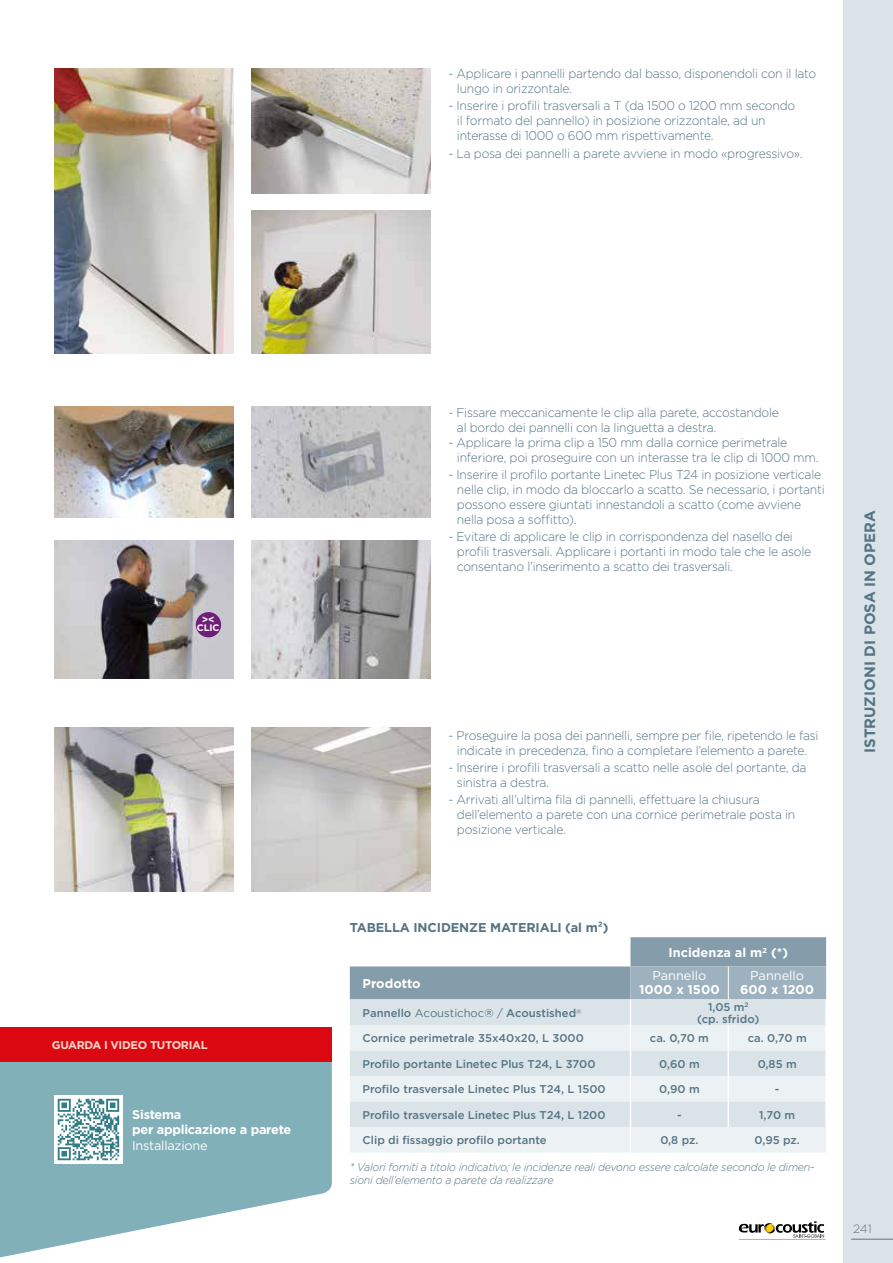
<style>
.page{position:relative;width:893px;height:1263px;background:#fff}
.page>*{position:absolute;margin:0;border:0;box-sizing:border-box;transform-origin:0 0}
.t1{font:700 15px "Gotham";color:#567483}
.t2{font:300 12.75px/15px "Gotham";letter-spacing:-.02em;color:#567483;scale:.95 1}
.t3{font:700 12.75px/15.8px "Gotham";letter-spacing:-.015em;color:#fff}
.t4{font:700 12.75px "Gotham";letter-spacing:-.01em;color:#567483}
.t5{font:12.75px "Gotham";letter-spacing:-.01em;color:#fff}
.t6{font:300 12px "Gotham";color:#6d7173}
.t7{font:500 11.25px/12px "Gotham";color:#567483;text-align:center}
.t8{font:italic 300 11.25px/12.8px "Gotham";letter-spacing:-.02em;color:#567483;scale:.95 1}
.t9{font:700 11.25px "Gotham";letter-spacing:-.03em;color:#fad8c9}
.t10{font:700 10.2px "Gotham";color:#fff}
.t11{font:700 9.45px "Gotham";color:#fff}
.s1{font-weight:400}
</style>
<div class="page">
<div style="left:843px;top:0;width:50px;height:1263px;background:#dae3e8"></div>
<hr style="left:851px;top:1239px;width:42px;height:1px;background:#6d7173">
<hr style="left:739px;top:1239px;width:86px;height:1px;background:#646363">
<svg style="left:739px;top:1221px;width:85px;height:17px"></svg>
<svg style="left:0;top:1061px;width:332px;height:196px;fill:#82b0b9"></svg>
<div style="left:0;top:1027px;width:332px;height:34px;background:#db0812"></div>
<img style="left:54px;top:68px;width:179px;height:286px">
<img style="left:251px;top:68px;width:179px;height:126px">
<img style="left:251px;top:211px;width:179px;height:143px">
<img style="left:54px;top:407px;width:179px;height:110px">
<img style="left:251px;top:407px;width:179px;height:110px">
<img style="left:54px;top:541px;width:179px;height:138px">
<img style="left:252px;top:541px;width:178px;height:138px">
<img style="left:54px;top:728px;width:179px;height:164px">
<img style="left:251px;top:728px;width:179px;height:164px">
<svg style="left:350px;top:937px;width:476px;height:215px;background:#d3dde2"></svg>
<hr style="left:825px;top:1101px;width:2px;height:26px;background:#fff">
<hr style="left:728px;top:966px;width:1px;height:33px;background:#fff">
<div style="left:54px;top:1095px;width:69px;height:69px;background:linear-gradient(to right,#fff,#fff)"></div>
<svg style="left:58px;top:1099px;width:61px;height:61px"></svg>
<div style="left:196px;top:612px;width:25px;height:25px;background:#711e79;border-radius:50%"></div>
<p class="t2" style="left:457px;top:66px;width:380px;text-indent:-9px">- Applicare i pannelli partendo dal basso, disponendoli con il lato lungo in orizzontale.</p>
<p class="t2" style="left:457px;top:98px;width:357px;text-indent:-9px">- Inserire i profili trasversali a T (da 1500 o 1200 mm secondo il formato del pannello) in posizione orizzontale, ad un interasse di 1000 o 600 mm rispettivamente.</p>
<p class="t2" style="left:448px;top:145px;width:374px">- La posa dei pannelli a parete avviene in modo «progressivo».</p>
<p class="t10" style="left:202px;top:612px;width:14px">&gt;&lt;</p>
<p class="t11" style="left:197px;top:622px;width:24px">CLIC</p>
<p class="t9" style="left:52px;top:1037px;width:157px">GUARDA I VIDEO TUTORIAL</p>
<p class="t3" style="left:132px;top:1106px;width:161px">Sistema<br>per applicazione a parete</p>
<p class="t5" style="left:132px;top:1137px;width:77px">Installazione</p>
<p class="t2" style="left:457px;top:405px;width:340px;text-indent:-9px">- Fissare meccanicamente le clip alla parete, accostandole al bordo dei pannelli con la linguetta a destra.</p>
<p class="t2" style="left:457px;top:435px;width:382px;text-indent:-9px">- Applicare la prima clip a 150 mm dalla cornice perimetrale inferiore, poi proseguire con un interasse tra le clip di 1000 mm.</p>
<p class="t2" style="left:457px;top:467px;width:389px;text-indent:-9px">- Inserire il profilo portante Linetec Plus T24 in posizione verticale nelle clip, in modo da bloccarlo a scatto. Se necessario, i portanti possono essere giuntati innestandoli a scatto (come avviene nella posa a soffitto).</p>
<p class="t2" style="left:457px;top:529px;width:374px;text-indent:-9px">- Evitare di applicare le clip in corrispondenza del nasello dei profili trasversali. Applicare i portanti in modo tale che le asole consentano l’inserimento a scatto dei trasversali.</p>
<p class="t2" style="left:448px;top:727px;width:391px;text-align:center">- Proseguire la posa dei pannelli, sempre per file, ripetendo le fasi indicate in precedenza, fino a completare l’elemento a parete.</p>
<p class="t2" style="left:457px;top:759px;width:369px;text-indent:-9px">- Inserire i profili trasversali a scatto nelle asole del portante, da sinistra a destra.</p>
<p class="t2" style="left:457px;top:791px;width:358px;text-indent:-9px">- Arrivati all’ultima fila di pannelli, effettuare la chiusura dell’elemento a parete con una cornice perimetrale posta in posizione verticale.</p>
<p class="t1" style="left:860px;top:753px;width:244px;rotate:-90deg">ISTRUZIONI DI POSA IN OPERA</p>
<p class="t4" style="left:350px;top:919px;width:260px">TABELLA INCIDENZE MATERIALI (al m²)</p>
<p class="t3" style="left:363px;top:975px;width:60px">Prodotto</p>
<p class="t3" style="left:669px;top:944px;width:121px">Incidenza al m2 (*)</p>
<p class="t5" style="left:652px;top:967px;width:55px">Pannello</p>
<p class="t3" style="left:639px;top:981px;width:82px">1000 x 1500</p>
<p class="t5" style="left:750px;top:967px;width:55px">Pannello</p>
<p class="t3" style="left:740px;top:981px;width:76px">600 x 1200</p>
<p class="t7" style="left:363px;top:1007px;width:221px">Pannello <span class="s1">Acoustichoc® /</span> Acoustished<sup>®</sup></p>
<p class="t7" style="left:697px;top:1000px;width:64px">1,05 m<sup>2 </sup>(cp. sfrido)</p>
<p class="t7" style="left:363px;top:1032px;width:223px">Cornice perimetrale 35x40x20, L 3000</p>
<p class="t7" style="left:650px;top:1032px;width:60px">ca. 0,70 m</p>
<p class="t7" style="left:748px;top:1032px;width:60px">ca. 0,70 m</p>
<p class="t7" style="left:363px;top:1057px;width:234px">Profilo portante Linetec Plus T24, L 3700</p>
<p class="t7" style="left:659px;top:1057px;width:42px">0,60 m</p>
<p class="t7" style="left:758px;top:1057px;width:41px">0,85 m</p>
<p class="t7" style="left:363px;top:1083px;width:245px">Profilo trasversale Linetec Plus T24, L 1500</p>
<p class="t7" style="left:659px;top:1083px;width:42px">0,90 m</p>
<p class="t7" style="left:775px;top:1083px;width:6px">-</p>
<p class="t7" style="left:363px;top:1108px;width:244px">Profilo trasversale Linetec Plus T24, L 1200</p>
<p class="t7" style="left:677px;top:1108px;width:6px">-</p>
<p class="t7" style="left:759px;top:1108px;width:38px">1,70 m</p>
<p class="t7" style="left:363px;top:1134px;width:185px">Clip di fissaggio profilo portante</p>
<p class="t7" style="left:660px;top:1134px;width:40px">0,8 pz.</p>
<p class="t7" style="left:754px;top:1134px;width:47px">0,95 pz.</p>
<p class="t8" style="left:350px;top:1160px;width:491px">* Valori forniti a titolo indicativo; le incidenze reali devono essere calcolate secondo le dimen&shy;sioni dell’elemento a parete da realizzare</p>
<p class="t6" style="left:853px;top:1221px;width:20px">241</p>
</div>
